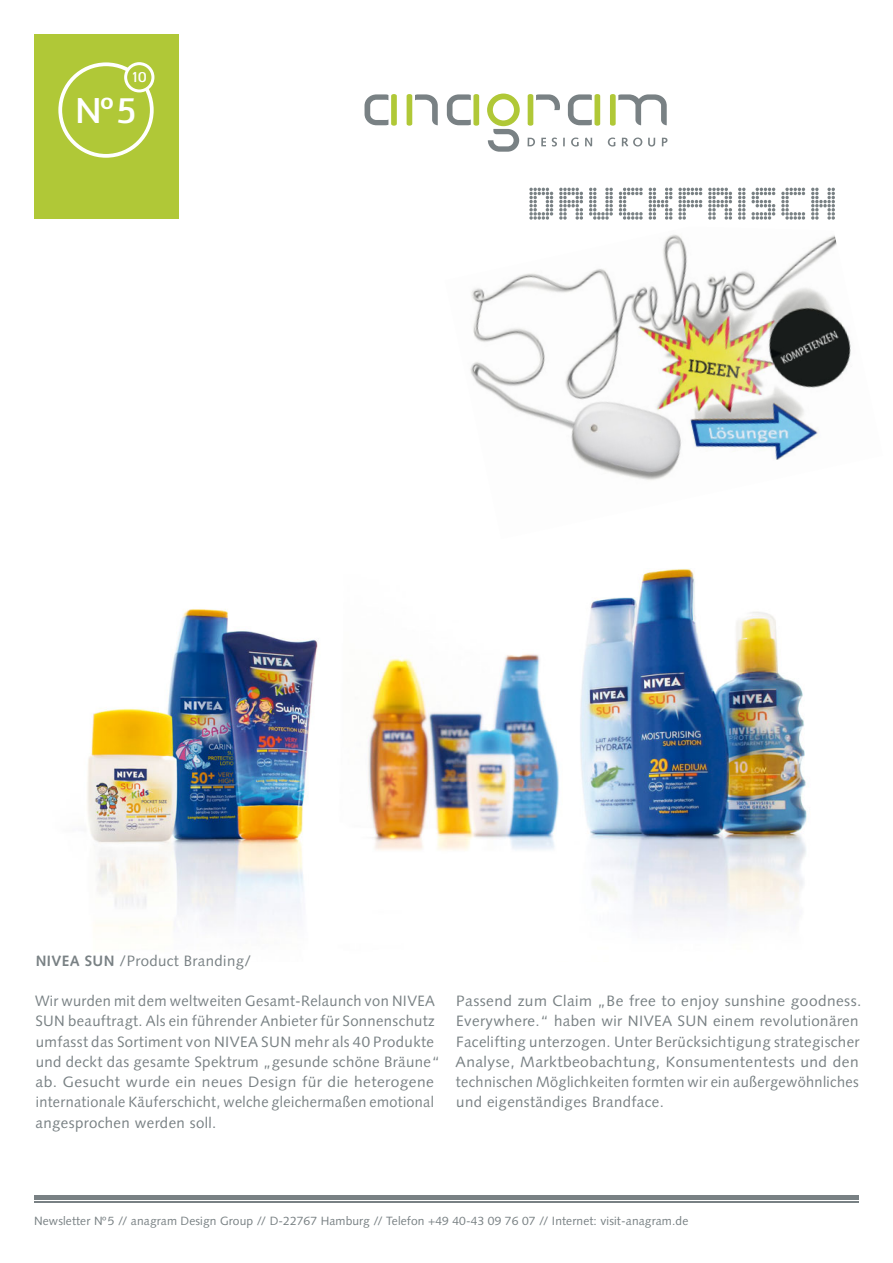
<style>
.page{position:relative;width:893px;height:1263px;background:#fff}
.page>*{position:absolute;margin:0;border:0;box-sizing:border-box;transform-origin:0 0}
.t1{font:700 34.65px "Sommet";color:#fff}
.t2{font:15px/20.2px "Syntax LT Std";letter-spacing:.025em;color:#798184}
.t3{font:700 13.95px "Sommet";color:#fff}
.t4{font:12px "Syntax LT Std";letter-spacing:.01em;color:#798184}
.s1{font-weight:700}
</style>
<div class="page">
<img style="left:87px;top:569px;width:720px;height:360px">
<svg style="left:364px;top:94px;width:303px;height:58px"></svg>
<div style="left:34px;top:34px;width:144px;height:185px;background:#b0c837"></div>
<div style="left:58px;top:62px;width:96px;height:96px;border:4px solid #fff;border-radius:50%"></div>
<div style="left:126px;top:64px;width:27px;height:27px;background:#b0c837;border-radius:50%"></div>
<div style="left:124px;top:62px;width:30px;height:30px;border:3px solid #fff;border-radius:50%"></div>
<hr style="left:34px;top:1201px;width:825px;height:2px;background:#798184">
<div style="left:34px;top:1195px;width:825px;height:5px;background:#798184"></div>
<svg style="left:529px;top:188px;width:306px;height:32px"></svg>
<img style="left:470px;top:234px;width:381px;height:246px">
<p class="t3" style="left:132px;top:72px;width:17px">10</p>
<h1 class="t1" style="left:76px;top:97px;width:62px">Nº5</h1>
<p class="t2" style="left:36px;top:951px;width:217px"><span class="s1">NIVEA SUN</span> /Product Branding/</p>
<p class="t2" style="left:35px;top:992px;width:406px">Wir wurden mit dem weltweiten Gesamt-Relaunch von NIVEA SUN beauftragt. Als ein führender Anbieter für Sonnenschutz umfasst das Sortiment von NIVEA SUN mehr als 40 Produkte und deckt das gesamte Spektrum „gesunde schöne Bräune“ ab. Gesucht wurde ein neues Design für die heterogene internationale Käuferschicht, welche gleichermaßen emotional angesprochen werden soll.</p>
<p class="t2" style="left:456px;top:992px;width:407px">Passend zum Claim „Be free to enjoy sunshine goodness.<br>Everywhere.“ haben wir NIVEA SUN einem revolutionären Facelifting unterzogen. Unter Berücksichtigung strategischer Analyse, Marktbeobachtung, Konsumententests und den technischen Möglichkeiten formten wir ein außergewöhnliches und eigenständiges Brandface.</p>
<p class="t4" style="left:34px;top:1215px;width:656px">Newsletter Nº 5 // anagram Design Group // D-22767 Hamburg // Telefon +49 40-43 09 76 07 // Internet: visit-anagram.de</p>
</div>
